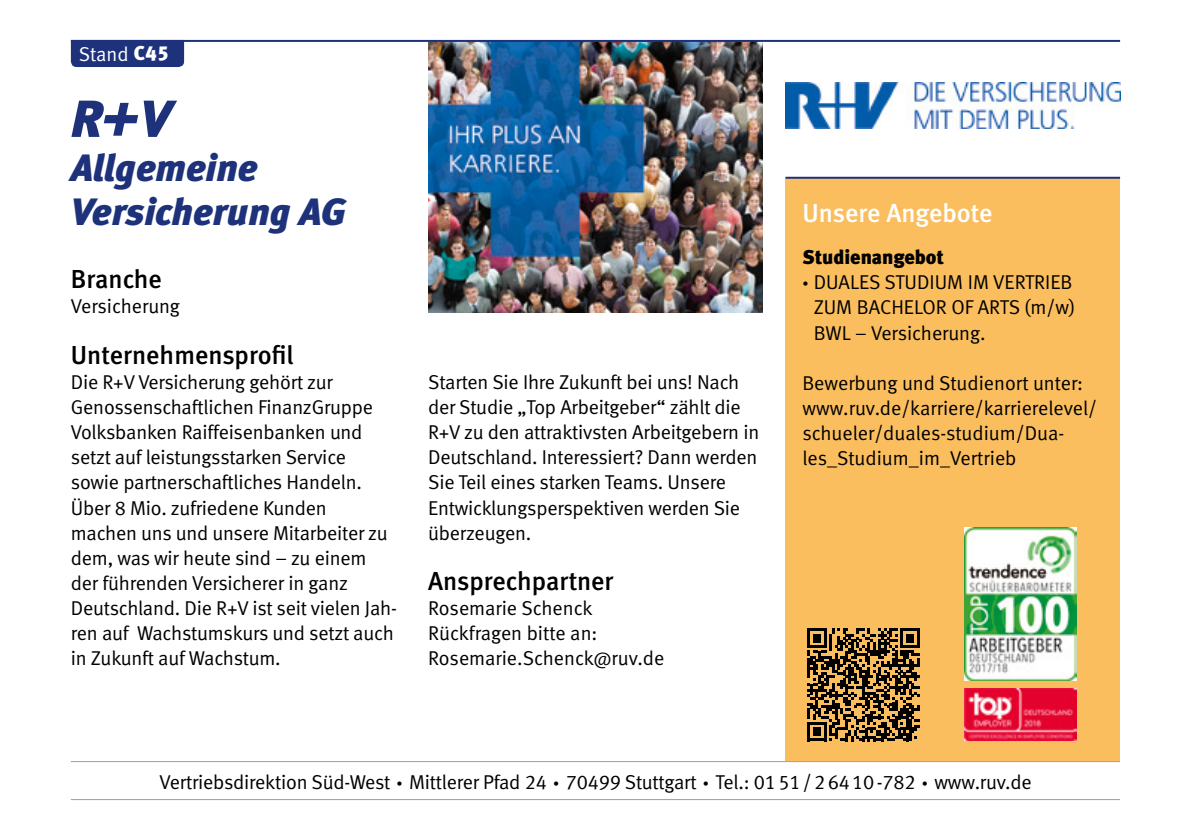
<style>
.page{position:relative;width:1191px;height:840px;background:#fff}
.page>*{position:absolute;margin:0;border:0;box-sizing:border-box;transform-origin:0 0}
.t1{font:italic 52px "Meta Black LF";color:#1d327b}
.t2{font:italic 38px/44px "Meta Black LF";letter-spacing:-.005em;color:#1d327b}
.t3{font:26px "Meta Medium LF";color:#000}
.t4{font:26px "Meta Medium LF";letter-spacing:-.005em;color:#fff}
.t5{font:20px/25px "Meta Normal LF";letter-spacing:-.01em;color:#000}
.t6{font:20px "Meta Black LF";color:#000}
.t7{font:20px "Meta Normal LF";color:#fff}
.s1{font-family:"Meta Black LF"}
</style>
<div class="page">
<div style="left:785px;top:179px;width:335px;height:581px;background:#fbbe5e"></div>
<img style="left:428px;top:42px;width:335px;height:271px">
<div style="left:71px;top:42px;width:113px;height:25px;background:#1d327b"></div>
<hr style="left:71px;top:40px;width:1049px;height:2px;background:#1d327b">
<hr style="left:71px;top:760px;width:1049px;height:1px;background:#9d9d9c">
<hr style="left:71px;top:798px;width:1049px;height:1px;background:#9d9d9c">
<hr style="left:785px;top:177px;width:335px;height:2px;background:#1d327b">
<img style="left:785px;top:83px;width:335px;height:45px">
<svg style="left:807px;top:628px;width:112px;height:112px"></svg>
<img style="left:964px;top:688px;width:112px;height:51px">
<img style="left:964px;top:527px;width:112px;height:153px">
<p class="t7" style="left:79px;top:42px;width:91px">Stand <span class="s1">C45</span></p>
<h1 class="t1" style="left:71px;top:87px;width:102px">R+V</h1>
<h2 class="t2" style="left:71px;top:145px;width:277px">Allgemeine<br>Versicherung AG</h2>
<h3 class="t3" style="left:71px;top:264px;width:93px">Branche</h3>
<p class="t5" style="left:71px;top:293px;width:111px">Versicherung</p>
<h3 class="t3" style="left:71px;top:340px;width:224px">Unternehmensprofil</h3>
<p class="t5" style="left:71px;top:369px;width:327px">Die R+V Versicherung gehört zur Genossenschaftlichen FinanzGruppe Volksbanken Raiffeisenbanken und setzt auf leistungsstarken Service sowie partnerschaftliches Handeln.<br>Über 8 Mio. zufriedene Kunden machen uns und unsere Mitarbeiter zu dem, was wir heute sind – zu einem der führenden Versicherer in ganz Deutschland. Die R+V ist seit vielen Jah&shy;ren auf Wachstumskurs und setzt auch in Zukunft auf Wachstum.</p>
<p class="t5" style="left:428px;top:369px;width:333px">Starten Sie Ihre Zukunft bei uns! Nach der Studie „Top Arbeitgeber“ zählt die R+V zu den attraktivsten Arbeitgebern in Deutschland. Interessiert? Dann werden Sie Teil eines starken Teams. Unsere Entwicklungsperspektiven werden Sie überzeugen.</p>
<h3 class="t3" style="left:428px;top:565px;width:187px">Ansprechpartner</h3>
<p class="t5" style="left:428px;top:594px;width:237px">Rosemarie Schenck<br>Rückfragen bitte an:<br>Rosemarie.Schenck@ruv.de</p>
<h3 class="t4" style="left:802px;top:197px;width:192px">Unsere Angebote</h3>
<p class="t6" style="left:802px;top:245px;width:143px">Studienangebot</p>
<p class="t5" style="left:814px;top:269px;width:263px;text-indent:-11px"><span class="s1">·</span> DUALES STUDIUM IM VERTRIEB<br>ZUM BACHELOR OF ARTS (m/w)<br>BWL – Versicherung.</p>
<p class="t5" style="left:802px;top:369px;width:296px">Bewerbung und Studienort unter: www.ruv.de/karriere/karrierelevel/ schueler/duales-studium/Dua&shy;les_Studium_im_Vertrieb</p>
<p class="t5" style="left:160px;top:768px;width:873px">Vertriebsdirektion Süd-West <span class="s1">·</span> Mittlerer Pfad 24 <span class="s1">·</span> 70499 Stuttgart <span class="s1">·</span> Tel.: 0151/26410-782 <span class="s1">·</span> www.ruv.de</p>
</div>
